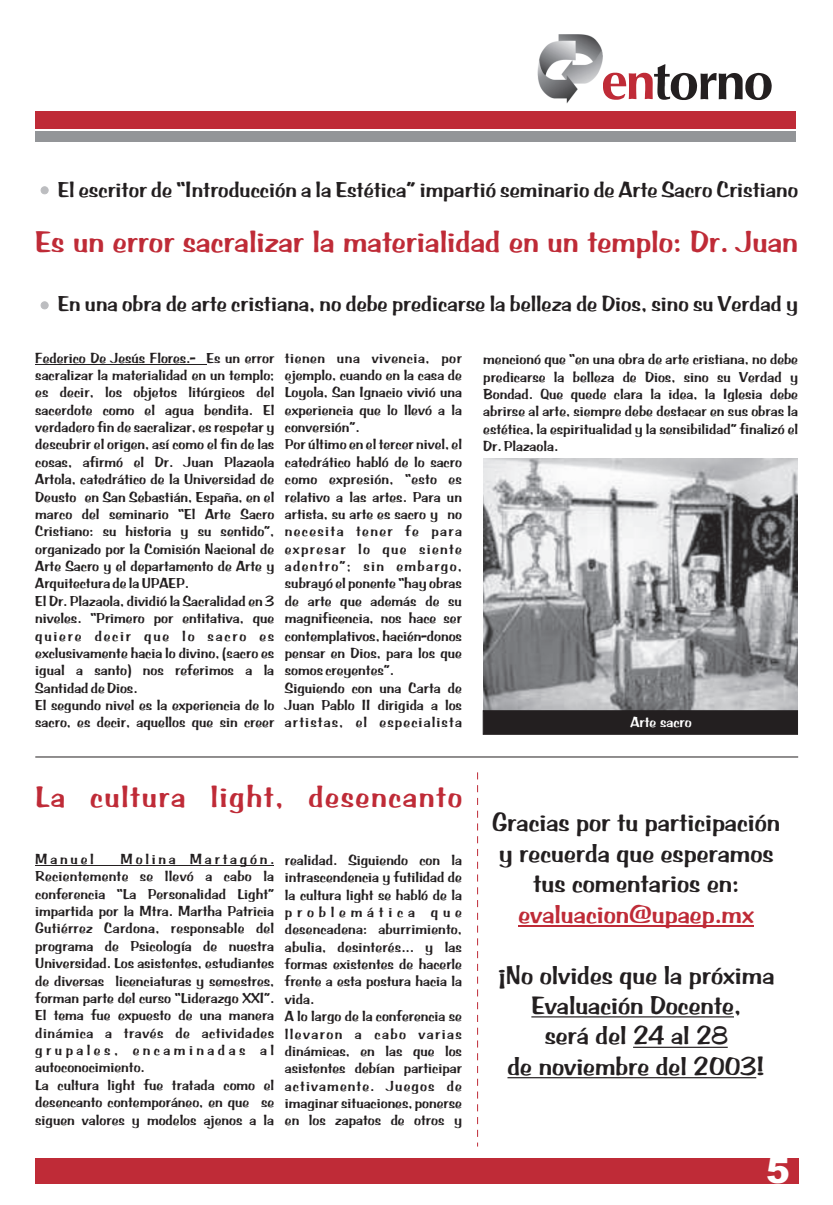
<style>
.page{position:relative;width:833px;height:1205px;background:#fff}
.page>*{position:absolute;margin:0;border:0;box-sizing:border-box;transform-origin:0 0}
.t1{font:900 35.62px "Arial";color:#fff}
.t2{font:31.25px "BRADDON";color:#bf2b37}
.t3{font:31.25px "BRADDON";letter-spacing:.05em;color:#bf2b37}
.t4{font:26.25px/30.4px "BRADDON";color:#231f20;text-align:center}
.t5{font:26.25px "BRADDON";color:#bf2b37}
.t6{font:22.5px "BRADDON";color:#231f20}
.t7{font:15px/17.4px "BRADDON";color:#231f20}
.t8{font:15px "BRADDON";color:#fff}
</style>
<div class="page">
<div style="left:35px;top:1158px;width:763px;height:25px;background:#bf2b37"></div>
<svg style="left:603px;top:64px;width:169px;height:36px"></svg>
<img style="left:537px;top:35px;width:66px;height:68px">
<div style="left:35px;top:111px;width:760px;height:18px;background:#bf2b37"></div>
<div style="left:35px;top:131px;width:760px;height:11px;background:#939598"></div>
<hr style="left:531px;top:1016px;width:203px;height:1px;background:#231f20">
<hr style="left:633px;top:1046px;width:95px;height:2px;background:#231f20">
<hr style="left:507px;top:1077px;width:249px;height:1px;background:#231f20">
<hr style="left:518px;top:925px;width:236px;height:1px;background:#bf2b37">
<hr style="left:35px;top:364px;width:171px;height:1px;background:#231f20">
<hr style="left:35px;top:865px;width:239px;height:1px;background:#231f20">
<hr style="left:35px;top:757px;width:763px;height:1px;background:#231f20">
<svg style="left:477px;top:772px;width:1px;height:374px"></svg>
<div style="left:41px;top:187px;width:7px;height:7px;background:#bcbdc0;border:1px solid #bcbdc0;border-radius:50%"></div>
<div style="left:41px;top:302px;width:7px;height:7px;background:#bcbdc0;border:1px solid #bcbdc0;border-radius:50%"></div>
<img style="left:484px;top:458px;width:314px;height:252px">
<div style="left:483px;top:710px;width:315px;height:24px;background:#231f20"></div>
<h3 class="t6" style="left:58px;top:176px;width:742px">El escritor de “Introducción a la Estética” impartió seminario de Arte Sacro Cristiano</h3>
<h2 class="t2" style="left:35px;top:223px;width:764px">Es un error sacralizar la materialidad en un templo: Dr. Juan</h2>
<h3 class="t6" style="left:58px;top:290px;width:742px">En una obra de arte cristiana, no debe predicarse la belleza de Dios, sino su Verdad y</h3>
<p class="t7" style="left:35px;top:349px;width:241px">Federico De Jesús Flores.- Es un error sacralizar la materialidad en un templo; es decir, los objetos litúrgicos del sacerdote como el agua bendita. El verdadero fin de sacralizar, es respetar y descubrir el origen, así como el fin de las cosas, afirmó el Dr. Juan Plazaola Artola, catedrático de la Universidad de Deusto en San Sebastián, España, en el marco del seminario “El Arte Sacro Cristiano: su historia y su sentido”, organizado por la Comisión Nacional de Arte Sacro y el departamento de Arte y Arquitectura de la UPAEP.<br>El Dr. Plazaola, dividió la Sacralidad en 3 niveles. “Primero por entitativa, que quiere decir que lo sacro es exclusivamente hacia lo divino, (sacro es igual a santo) nos referimos a la Santidad de Dios.<br>El segundo nivel es la experiencia de lo sacro, es decir, aquellos que sin creer</p>
<p class="t7" style="left:285px;top:349px;width:179px">tienen una vivencia, por ejemplo, cuando en la casa de<br>Loyola, San Ignacio vivió una experiencia que lo llevó a la conversión”.<br>Por último en el tercer nivel, el catedrático habló de lo sacro como expresión, “esto es relativo a las artes. Para un artista, su arte es sacro y no necesita tener fe para expresar lo que siente adentro”; sin embargo, subrayó el ponente “hay obras de arte que además de su magnificencia, nos hace ser contemplativos, hacién-donos pensar en Dios, para los que somos creyentes”.<br>Siguiendo con una Carta de<br>Juan Pablo II dirigida a los artistas, el especialista</p>
<p class="t7" style="left:483px;top:351px;width:316px;text-align:justify">mencionó que “en una obra de arte cristiana, no debe predicarse la belleza de Dios, sino su Verdad y Bondad. Que quede clara la idea, la Iglesia debe abrirse al arte, siempre debe destacar en sus obras la estética, la espiritualidad y la sensibilidad” finalizó el Dr. Plazaola.</p>
<p class="t8" style="left:630px;top:713px;width:63px">Arte sacro</p>
<h2 class="t3" style="left:35px;top:778px;width:428px">La cultura light, desencanto</h2>
<p class="t7" style="left:35px;top:851px;width:241px;text-indent:85px">Molina Martagón.<br>Recientemente se llevó a cabo la conferencia “La Personalidad Light” impartida por la Mtra. Martha Patricia Gutiérrez Cardona, responsable del programa de Psicología de nuestra Universidad. Los asistentes, estudiantes de diversas licenciaturas y semestres, forman parte del curso “Liderazgo XXI”.<br>El tema fue expuesto de una manera dinámica a través de actividades grupales, encaminadas al autoconocimiento.<br>La cultura light fue tratada como el desencanto contemporáneo, en que se siguen valores y modelos ajenos a la</p>
<p class="t7" style="left:285px;top:852px;width:179px">realidad. Siguiendo con la intrascendencia y futilidad de la cultura light se habló de la problemática que desencadena: aburrimiento, abulia, desinterés... y las formas existentes de hacerle frente a esta postura hacia la vida.<br>A lo largo de la conferencia se llevaron a cabo varias dinámicas, en las que los asistentes debían participar activamente. Juegos de imaginar situaciones, ponerse en los zapatos de otros y</p>
<p class="t7" style="left:35px;top:851px;width:60px">Manuel</p>
<h3 class="t4" style="left:492px;top:808px;width:290px">Gracias por tu participación y recuerda que esperamos tus comentarios en:</h3>
<h3 class="t5" style="left:518px;top:898px;width:237px">evaluacion@upaep.mx</h3>
<h3 class="t4" style="left:498px;top:960px;width:278px">¡No olvides que la próxima<br>Evaluación Docente,<br>será del 24 al 28<br>de noviembre del 2003!</h3>
<h1 class="t1" style="left:766px;top:1158px;width:25px">5</h1>
</div>
